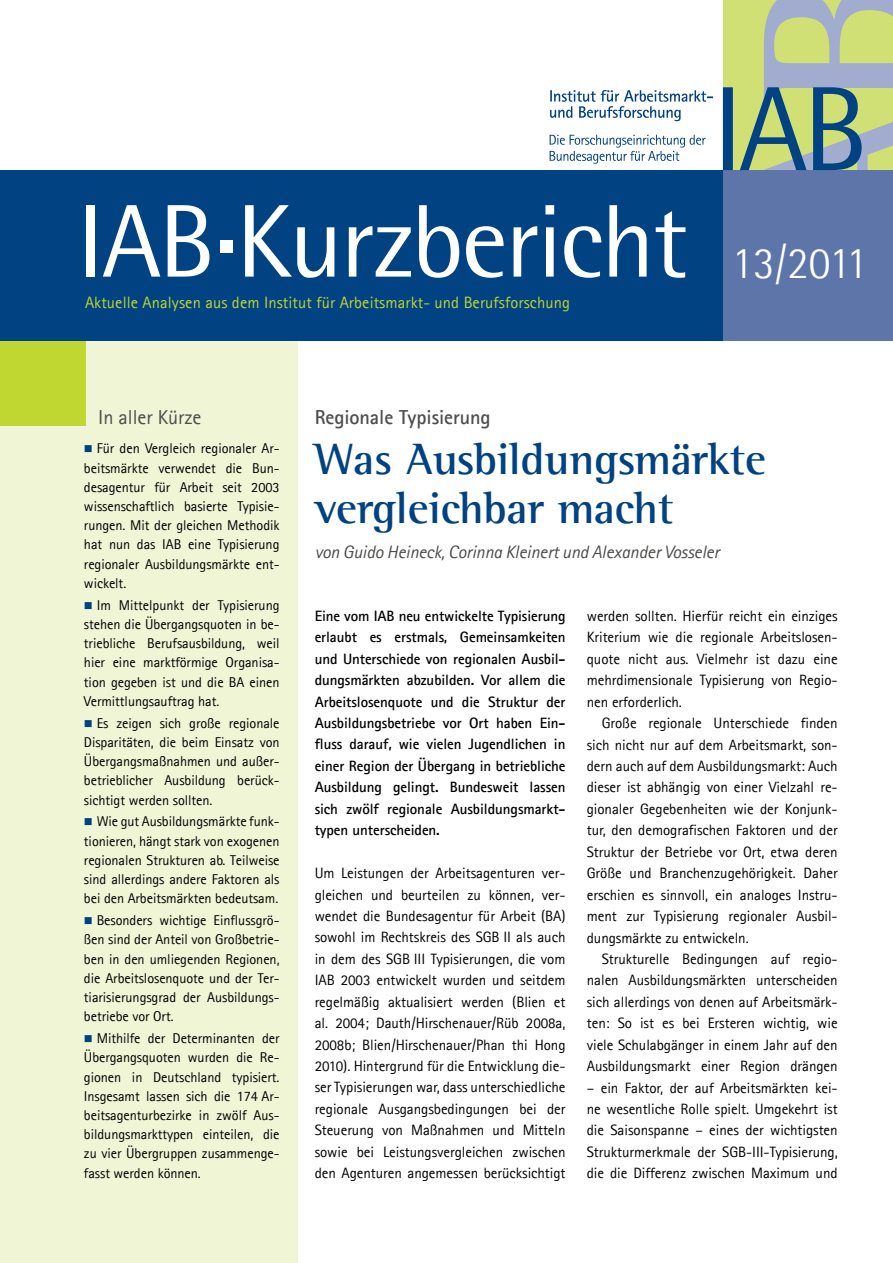
<style>
.page{position:relative;width:893px;height:1263px;background:#fff}
.page>*{position:absolute;margin:0;border:0;box-sizing:border-box;transform-origin:0 0}
.t1{font:103.5px "Agfa Rotis Semisans";letter-spacing:-.025em;color:#fff}
.t2{font:700 45px/49.5px "Agfa Rotis Semi Serif";letter-spacing:-.005em;color:#004282}
.t3{font:300 45px "Agfa Rotis Semisans";letter-spacing:-.02em;color:#fff}
.t4{font:700 20.25px "Agfa Rotis Sans Serif";letter-spacing:-.005em;color:#4d4d4b}
.t5{font:20.25px "Agfa Rotis Sans Serif";letter-spacing:-.005em;color:#4d4d4b}
.t6{font:italic 18px "Agfa Rotis Sans Serif";letter-spacing:-.01em;color:#4d4d4b}
.t7{font:16.5px "Agfa Rotis Sans Serif";letter-spacing:.005em;color:#bfd730}
.t8{font:15px/21.5px "Agfa Rotis Sans Serif";letter-spacing:-.005em;color:#000;text-align:justify}
.t9{font:700 15px/21.5px "Agfa Rotis Sans Serif";letter-spacing:-.005em;color:#000;text-align:justify}
.t10{font:14.25px/19.2px "Agfa Rotis Sans Serif";letter-spacing:-.005em;color:#000;text-align:justify}
.s1{color:#004282}
</style>
<div class="page">
<div style="left:0;top:340px;width:298px;height:923px;background:#eff5d5"></div>
<div style="left:0;top:340px;width:85px;height:85px;background:#bfd730"></div>
<div style="left:0;top:170px;width:723px;height:170px;background:#004282"></div>
<div style="left:723px;top:170px;width:170px;height:170px;background:#5d75a9"></div>
<svg style="left:550px;top:90px;width:163px;height:31px"></svg>
<svg style="left:550px;top:135px;width:156px;height:29px"></svg>
<svg style="left:723px;top:0;width:170px;height:170px"></svg>
<div style="left:220px;top:240px;width:13px;height:13px;background:#fff"></div>
<h1 class="t1" style="left:78px;top:181px;width:612px">IAB Kurzbericht</h1>
<p class="t7" style="left:85px;top:292px;width:486px">Aktuelle Analysen aus dem Institut für Arbeitsmarkt- und Berufsforschung</p>
<h2 class="t3" style="left:731px;top:237px;width:137px">13/2011</h2>
<h3 class="t5" style="left:98px;top:405px;width:105px">In aller Kürze</h3>
<h3 class="t4" style="left:315px;top:405px;width:178px">Regionale Typisierung</h3>
<h2 class="t2" style="left:315px;top:434px;width:453px">Was Ausbildungsmärkte vergleichbar macht</h2>
<p class="t6" style="left:315px;top:541px;width:406px">von Guido Heineck, Corinna Kleinert und Alexander Vosseler</p>
<p class="t10" style="left:84px;top:439px;width:197px"><span class="s1">■</span> Für den Vergleich regionaler Ar&shy;beitsmärkte verwendet die Bun&shy;desagentur für Arbeit seit 2003 wissenschaftlich basierte Typisie&shy;rungen. Mit der gleichen Methodik hat nun das IAB eine Typisierung regionaler Ausbildungsmärkte ent&shy;wickelt.</p>
<p class="t10" style="left:84px;top:595px;width:197px"><span class="s1">■</span> Im Mittelpunkt der Typisierung stehen die Übergangsquoten in be&shy;triebliche Berufsausbildung, weil hier eine marktförmige Organisa&shy;tion gegeben ist und die BA einen Vermittlungsauftrag hat.</p>
<p class="t10" style="left:84px;top:713px;width:197px"><span class="s1">■</span> Es zeigen sich große regionale Disparitäten, die beim Einsatz von Übergangsmaßnahmen und außer&shy;betrieblicher Ausbildung berück&shy;sichtigt werden sollten.</p>
<p class="t10" style="left:84px;top:812px;width:197px"><span class="s1">■</span> Wie gut Ausbildungsmärkte funk&shy;tionieren, hängt stark von exogenen regionalen Strukturen ab. Teilweise sind allerdings andere Faktoren als bei den Arbeitsmärkten bedeutsam.</p>
<p class="t10" style="left:84px;top:911px;width:197px"><span class="s1">■</span> Besonders wichtige Einflussgrö&shy;ßen sind der Anteil von Großbetrie&shy;ben in den umliegenden Regionen, die Arbeitslosenquote und der Ter&shy;tiarisierungsgrad der Ausbildungs&shy;betriebe vor Ort.</p>
<p class="t10" style="left:84px;top:1029px;width:197px"><span class="s1">■</span> Mithilfe der Determinanten der Übergangsquoten wurden die Re&shy;gionen in Deutschland typisiert.<br>Insgesamt lassen sich die 174 Ar&shy;beitsagenturbezirke in zwölf Aus&shy;bildungsmarkttypen einteilen, die zu vier Übergruppen zusammenge&shy;fasst werden können.</p>
<p class="t9" style="left:315px;top:605px;width:252px">Eine vom IAB neu entwickelte Typisierung erlaubt es erstmals, Gemeinsamkeiten und Unterschiede von regionalen Ausbil&shy;dungsmärkten abzubilden. Vor allem die Arbeitslosenquote und die Struktur der Ausbildungsbetriebe vor Ort haben Ein&shy;fluss darauf, wie vielen Jugendlichen in einer Region der Übergang in betriebliche Ausbildung gelingt. Bundesweit lassen sich zwölf regionale Ausbildungsmarkt&shy;typen unterscheiden.</p>
<p class="t8" style="left:315px;top:862px;width:252px">Um Leistungen der Arbeitsagenturen ver&shy;gleichen und beurteilen zu können, ver&shy;wendet die Bundesagentur für Arbeit (BA) sowohl im Rechtskreis des SGB II als auch in dem des SGB III Typisierungen, die vom IAB 2003 entwickelt wurden und seitdem regelmäßig aktualisiert werden (Blien et al. 2004; Dauth/Hirschenauer/Rüb 2008a, 2008b; Blien/Hirschenauer/Phan thi Hong 2010). Hintergrund für die Entwicklung die&shy;ser Typisierungen war, dass unterschiedliche regionale Ausgangsbedingungen bei der Steuerung von Maßnahmen und Mitteln sowie bei Leistungsvergleichen zwischen den Agenturen angemessen berücksichtigt</p>
<p class="t8" style="left:587px;top:605px;width:252px">werden sollten. Hierfür reicht ein einziges Kriterium wie die regionale Arbeitslosen&shy;quote nicht aus. Vielmehr ist dazu eine mehrdimensionale Typisierung von Regio&shy;nen erforderlich.</p>
<p class="t8" style="left:587px;top:712px;width:252px;text-indent:15px">Große regionale Unterschiede finden sich nicht nur auf dem Arbeitsmarkt, son&shy;dern auch auf dem Ausbildungsmarkt: Auch dieser ist abhängig von einer Vielzahl re&shy;gionaler Gegebenheiten wie der Konjunk&shy;tur, den demografischen Faktoren und der Struktur der Betriebe vor Ort, etwa deren Größe und Branchenzugehörigkeit. Daher erschien es sinnvoll, ein analoges Instru&shy;ment zur Typisierung regionaler Ausbil&shy;dungsmärkte zu entwickeln.</p>
<p class="t8" style="left:587px;top:948px;width:252px;text-indent:15px">Strukturelle Bedingungen auf regio&shy;nalen Ausbildungsmärkten unterscheiden sich allerdings von denen auf Arbeitsmärk&shy;ten: So ist es bei Ersteren wichtig, wie viele Schulabgänger in einem Jahr auf den Ausbildungsmarkt einer Region drängen</p>
<p class="t8" style="left:587px;top:1077px;width:252px">– ein Faktor, der auf Arbeitsmärkten kei&shy;ne wesentliche Rolle spielt. Umgekehrt ist die Saisonspanne – eines der wichtigsten Strukturmerkmale der SGB-III-Typisierung, die die Differenz zwischen Maximum und</p>
</div>
